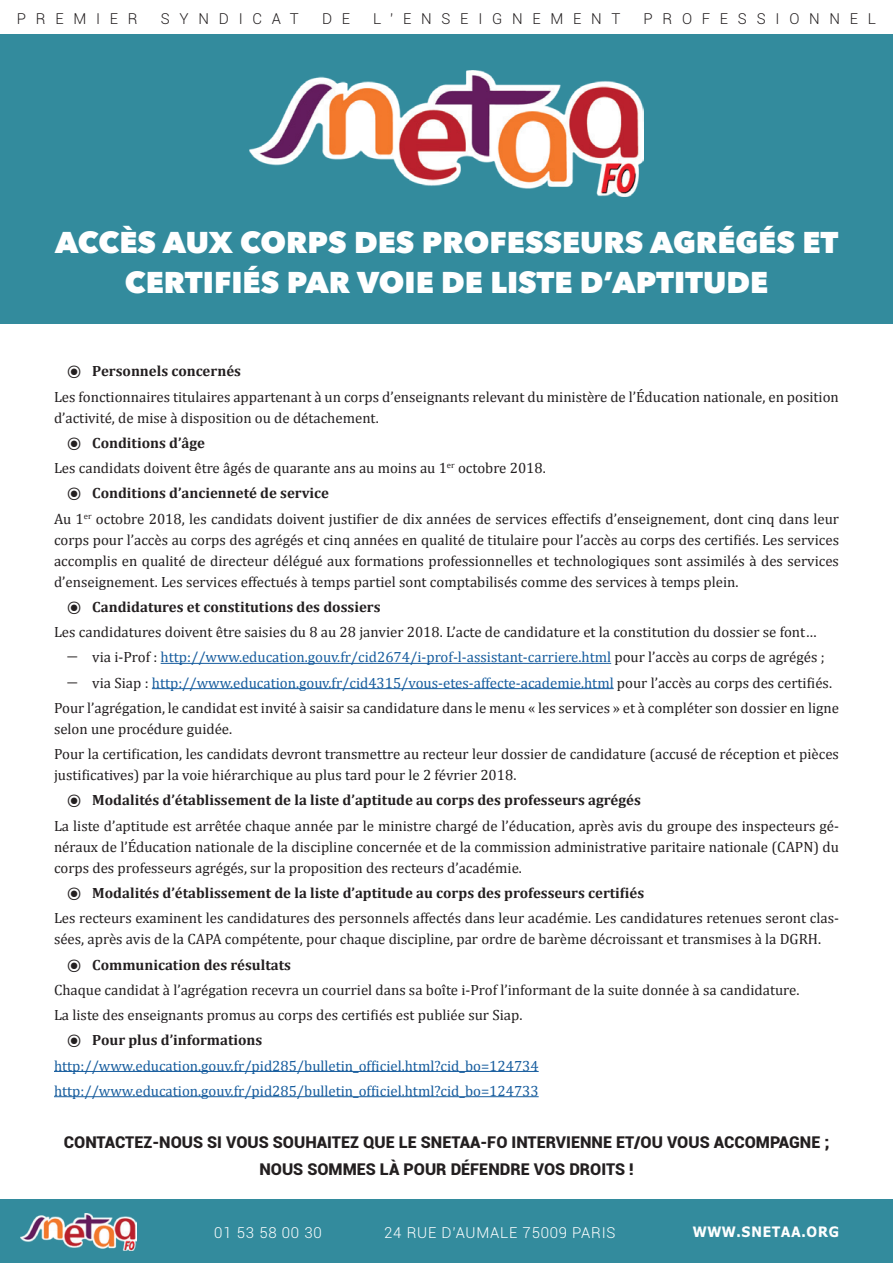
<style>
.page{position:relative;width:893px;height:1263px;background:#fff}
.page>*{position:absolute;margin:0;border:0;box-sizing:border-box;transform-origin:0 0}
.t1{font:800 30px/40.5px "Avenir Next";color:#fff;text-align:center}
.t2{font:900 16.2px/26.7px "Roboto";color:#231f20;text-align:center}
.t3{font:300 15px "Roboto";letter-spacing:.65em;color:#231f20}
.t4{font:300 15px "Roboto";letter-spacing:.05em;color:#fff}
.t5{font:15px "Dreamer";letter-spacing:.05em;color:#fff}
.t6{font:14.85px/25.2px "Cambria";color:#231f20}
.t7{font:14.85px "Cambria";color:#175d9e}
.t8{font:700 14.85px "Cambria";color:#231f20}
.s1{font-weight:700}
.s2{font-weight:400}
.s3{color:#231f20}
</style>
<div class="page">
<div style="left:0;top:34px;width:893px;height:290px;background:#338b9d"></div>
<img style="left:249px;top:70px;width:394px;height:126px">
<hr style="left:161px;top:663px;width:450px;height:1px;background:#175d9e">
<hr style="left:152px;top:688px;width:462px;height:1px;background:#175d9e">
<hr style="left:54px;top:1071px;width:485px;height:1px;background:#175d9e">
<hr style="left:54px;top:1096px;width:485px;height:1px;background:#175d9e">
<div style="left:0;top:1199px;width:893px;height:64px;background:#338b9d"></div>
<img style="left:20px;top:1214px;width:117px;height:36px">
<p class="t3" style="left:17px;top:8px;width:122px">PREMIER</p>
<p class="t3" style="left:161px;top:8px;width:140px">SYNDICAT</p>
<p class="t3" style="left:322px;top:8px;width:30px">D E</p>
<p class="t3" style="left:373px;top:8px;width:249px">L'ENSEIGNEMENT</p>
<p class="t3" style="left:643px;top:8px;width:234px">PROFESSIONNEL</p>
<h1 class="t1" style="left:55px;top:222px;width:785px">ACCÈS AUX CORPS DES PROFESSEURS AGRÉGÉS ET<br>CERTIFIÉS PAR VOIE DE LISTE D’APTITUDE</h1>
<p class="t6" style="left:54px;top:359px;width:786px;text-indent:13px">⦿ <span class="s1">Personnels concernés<br></span>Les fonctionnaires titulaires appartenant à un corps d’enseignants relevant du ministère de l’Éducation nationale, en position</p>
<p class="t6" style="left:54px;top:405px;width:326px">d’activité, de mise à disposition ou de détachement.</p>
<p class="t8" style="left:67px;top:432px;width:140px"><span class="s2">⦿</span> Conditions d’âge</p>
<p class="t6" style="left:54px;top:455px;width:493px">Les candidats doivent être âgés de quarante ans au moins au 1<sup>er</sup> octobre 2018.</p>
<p class="t8" style="left:67px;top:483px;width:264px"><span class="s2">⦿</span> Conditions d’ancienneté de service</p>
<p class="t6" style="left:54px;top:506px;width:787px">Au 1<sup>er</sup> octobre 2018, les candidats doivent justifier de dix années de services effectifs d’enseignement, dont cinq dans leur</p>
<p class="t6" style="left:54px;top:529px;width:786px;line-height:21px;text-align:justify">corps pour l’accès au corps des agrégés et cinq années en qualité de titulaire pour l’accès au corps des certifiés. Les services accomplis en qualité de directeur délégué aux formations professionnelles et technologiques sont assimilés à des services d’enseignement. Les services effectués à temps partiel sont comptabilisés comme des services à temps plein.</p>
<p class="t8" style="left:67px;top:596px;width:315px"><span class="s2">⦿</span> Candidatures et constitutions des dossiers</p>
<p class="t6" style="left:54px;top:619px;width:764px">Les candidatures doivent être saisies du 8 au 28 janvier 2018. L’acte de candidature et la constitution du dossier se font…</p>
<p class="t7" style="left:92px;top:649px;width:734px"><span class="s3">via i-Prof :</span> http://www.education.gouv.fr/cid2674/i-prof-l-assistant-carriere.html <span class="s3">pour l’accès au corps de agrégés ;</span></p>
<p class="t7" style="left:92px;top:674px;width:741px"><span class="s3">via Siap :</span> http://www.education.gouv.fr/cid4315/vous-etes-affecte-academie.html <span class="s3">pour l’accès au corps des certifiés.</span></p>
<p class="t6" style="left:54px;top:695px;width:786px">Pour l’agrégation, le candidat est invité à saisir sa candidature dans le menu « les services » et à compléter son dossier en ligne</p>
<p class="t6" style="left:54px;top:716px;width:786px">selon une procédure guidée.<br>Pour la certification, les candidats devront transmettre au recteur leur dossier de candidature (accusé de réception et pièces</p>
<p class="t6" style="left:54px;top:762px;width:464px">justificatives) par la voie hiérarchique au plus tard pour le 2 février 2018.</p>
<p class="t8" style="left:67px;top:790px;width:576px"><span class="s2">⦿</span> Modalités d’établissement de la liste d’aptitude au corps des professeurs agrégés</p>
<p class="t6" style="left:54px;top:813px;width:786px">La liste d’aptitude est arrêtée chaque année par le ministre chargé de l’éducation, après avis du groupe des inspecteurs gé-</p>
<p class="t6" style="left:54px;top:836px;width:786px;line-height:21px">néraux de l’Éducation nationale de la discipline concernée et de la commission administrative paritaire nationale (CAPN) du corps des professeurs agrégés, sur la proposition des recteurs d’académie.</p>
<p class="t6" style="left:54px;top:880px;width:786px;text-indent:13px">⦿ <span class="s1">Modalités d’établissement de la liste d’aptitude au corps des professeurs certifiés<br></span>Les recteurs examinent les candidatures des personnels affectés dans leur académie. Les candidatures retenues seront clas-</p>
<p class="t6" style="left:54px;top:926px;width:769px">sées, après avis de la CAPA compétente, pour chaque discipline, par ordre de barème décroissant et transmises à la DGRH.</p>
<p class="t8" style="left:67px;top:954px;width:226px"><span class="s2">⦿</span> Communication des résultats</p>
<p class="t6" style="left:54px;top:977px;width:747px">Chaque candidat à l’agrégation recevra un courriel dans sa boîte i-Prof l’informant de la suite donnée à sa candidature.</p>
<p class="t6" style="left:54px;top:1002px;width:470px">La liste des enseignants promus au corps des certifiés est publiée sur Siap.</p>
<p class="t8" style="left:67px;top:1030px;width:197px"><span class="s2">⦿</span> Pour plus d’informations</p>
<p class="t7" style="left:54px;top:1057px;width:486px">http://www.education.gouv.fr/pid285/bulletin_officiel.html?cid_bo=124734</p>
<p class="t7" style="left:54px;top:1082px;width:486px">http://www.education.gouv.fr/pid285/bulletin_officiel.html?cid_bo=124733</p>
<p class="t2" style="left:64px;top:1128px;width:767px">CONTACTEZ-NOUS SI VOUS SOUHAITEZ QUE LE SNETAA-FO INTERVIENNE ET/OU VOUS ACCOMPAGNE ;<br>NOUS SOMMES LÀ POUR DÉFENDRE VOS DROITS !</p>
<p class="t4" style="left:214px;top:1222px;width:109px">01 53 58 00 30</p>
<p class="t4" style="left:384px;top:1222px;width:233px">24 RUE D’AUMALE 75009 PARIS</p>
<p class="t5" style="left:693px;top:1223px;width:148px">WWW.SNETAA.ORG</p>
</div>
